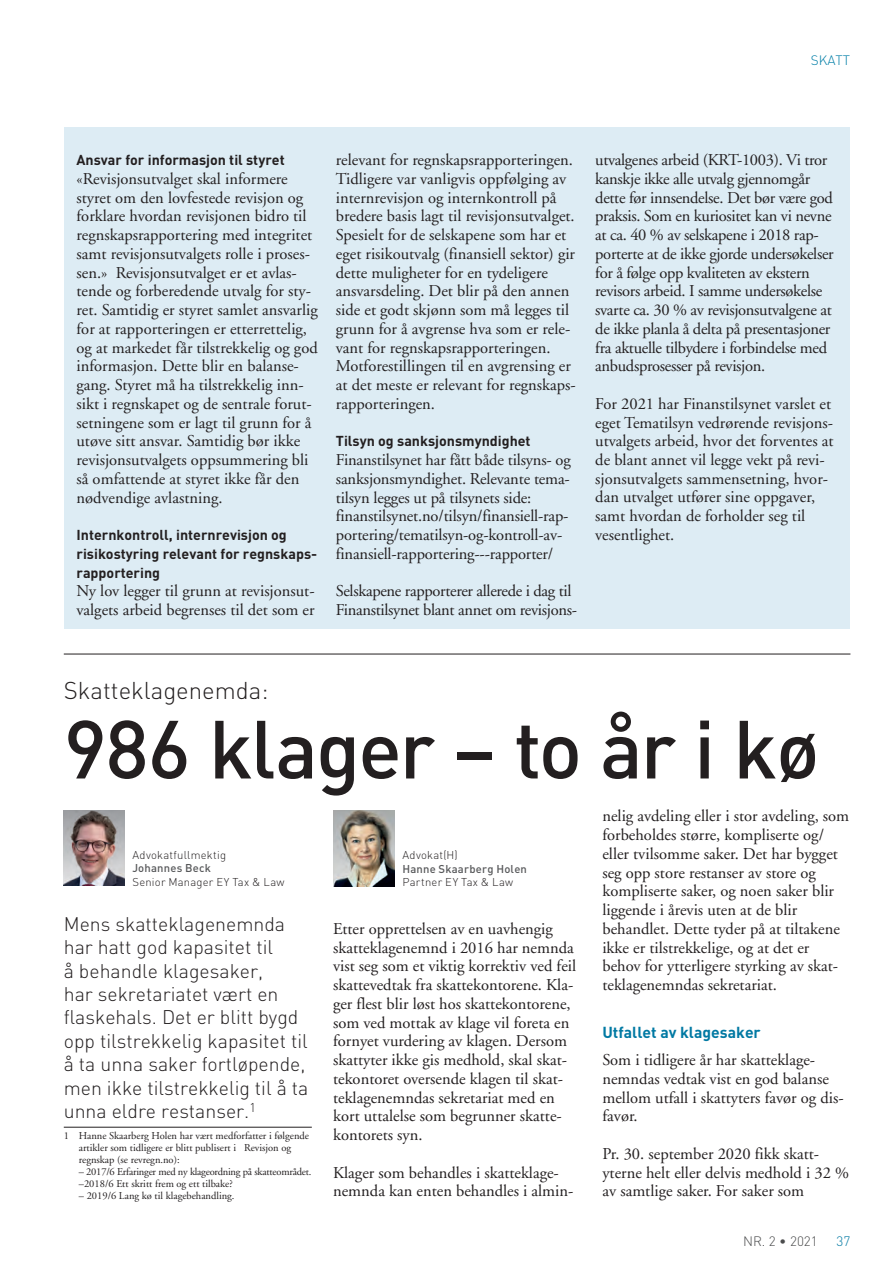
<style>
.page{position:relative;width:893px;height:1263px;background:#fff}
.page>*{position:absolute;margin:0;border:0;box-sizing:border-box;transform-origin:0 0}
.t1{font:500 81px "DIN";letter-spacing:-.025em;color:#231f20}
.t2{font:300 24px "DIN";color:#231f20}
.t3{font:300 19.5px/23.4px "DIN";color:#231f20}
.t4{font:16.5px/18.8px "Adobe Garamond";color:#231f20}
.t5{font:16.5px/18.8px "Adobe Garamond";letter-spacing:-.02em;color:#231f20}
.t6{font:700 15.75px "DIN";color:#0079a3}
.t7{font:700 14.25px/18.8px "DIN";color:#231f20}
.t8{font:300 13.5px "DIN";color:#4b4c4d}
.t9{font:300 13.5px "DIN";color:#007ea7}
.t10{font:300 13.5px "DIN";color:#0079a3}
.t11{font:300 11.25px "DIN";letter-spacing:.02em;color:#231f20}
.t12{font:500 11.25px "DIN";letter-spacing:.02em;color:#57585a}
.t13{font:10.5px/12px "Adobe Garamond";color:#231f20}
.t14{font:10.5px/12px "Adobe Garamond";letter-spacing:-.02em;color:#231f20}
</style>
<div class="page">
<div style="left:64px;top:128px;width:785px;height:501px;background:#ddecf4"></div>
<hr style="left:64px;top:1127px;width:248px;height:1px;background:#231f20">
<hr style="left:64px;top:654px;width:786px;height:1px;background:#231f20">
<img style="left:334px;top:810px;width:60px;height:76px">
<img style="left:64px;top:810px;width:60px;height:75px">
<p class="t9" style="left:811px;top:52px;width:41px">SKATT</p>
<p class="t7" style="left:77px;top:150px;width:210px">Ansvar for informasjon til styret</p>
<p class="t4" style="left:77px;top:170px;width:243px">«Revisjonsutvalget skal informere styret om den lovfestede revisjon og forklare hvordan revisjonen bidro til regnskapsrapportering med integritet samt revisjonsutvalgets rolle i proses&shy;sen.» Revisjonsutvalget er et avlas&shy;tende og forberedende utvalg for sty&shy;ret. Samtidig er styret samlet ansvarlig for at rapporteringen er etterrettelig, og at markedet får tilstrekkelig og god informasjon. Dette blir en balanse&shy;gang. Styret må ha tilstrekkelig inn&shy;sikt i regnskapet og de sentrale forut&shy;setningene som er lagt til grunn for å utøve sitt ansvar. Samtidig bør ikke revisjonsutvalgets oppsummering bli så omfattende at styret ikke får den nødvendige avlastning.</p>
<p class="t7" style="left:77px;top:525px;width:242px">Internkontroll, internrevisjon og risikostyring relevant for regnskaps&shy;rapportering</p>
<p class="t4" style="left:77px;top:582px;width:240px">Ny lov legger til grunn at revisjonsut&shy;valgets arbeid begrenses til det som er</p>
<p class="t4" style="left:336px;top:151px;width:241px">relevant for regnskapsrapporteringen.<br>Tidligere var vanligvis oppfølging av internrevisjon og internkontroll på bredere basis lagt til revisjonsutvalget.<br>Spesielt for de selskapene som har et eget risikoutvalg (finansiell sektor) gir dette muligheter for en tydeligere ansvarsdeling. Det blir på den annen side et godt skjønn som må legges til grunn for å avgrense hva som er rele&shy;vant for regnskapsrapporteringen.<br>Motforestillingen til en avgrensing er at det meste er relevant for regnskaps&shy;rapporteringen.</p>
<p class="t7" style="left:336px;top:431px;width:196px">Tilsyn og sanksjonsmyndighet</p>
<p class="t4" style="left:336px;top:451px;width:236px">Finanstilsynet har fått både tilsyns- og sanksjonsmyndighet. Relevante tema&shy;tilsyn legges ut på tilsynets side: finanstilsynet.no/tilsyn/finansiell-rap&shy;portering/tematilsyn-og-kontroll-av&shy;finansiell-rapportering---rapporter/</p>
<p class="t5" style="left:336px;top:582px;width:243px">Selskapene rapporterer allerede i dag til<br>Finanstilsynet blant annet om revisjons-</p>
<p class="t5" style="left:595px;top:151px;width:240px">utvalgenes arbeid (KRT-1003). Vi tror kanskje ikke alle utvalg gjennomgår dette før innsendelse. Det bør være god praksis. Som en kuriositet kan vi nevne at ca. 40 % av selskapene i 2018 rap&shy;porterte at de ikke gjorde undersøkelser for å følge opp kvaliteten av ekstern revisors arbeid. I samme undersøkelse svarte ca. 30 % av revisjonsutvalgene at de ikke planla å delta på presentasjoner fra aktuelle tilbydere i forbindelse med anbudsprosesser på revisjon.</p>
<p class="t4" style="left:595px;top:395px;width:240px">For 2021 har Finanstilsynet varslet et eget Tematilsyn vedrørende revisjons&shy;utvalgets arbeid, hvor det forventes at de blant annet vil legge vekt på revi&shy;sjonsutvalgets sammensetning, hvor&shy;dan utvalget utfører sine oppgaver, samt hvordan de forholder seg til vesentlighet.</p>
<h2 class="t2" style="left:64px;top:675px;width:206px">Skatteklagenemda:</h2>
<h1 class="t1" style="left:64px;top:697px;width:757px">986 klager – to år i kø</h1>
<p class="t11" style="left:132px;top:847px;width:95px">Advokatfullmektig</p>
<p class="t12" style="left:132px;top:861px;width:80px">Johannes Beck</p>
<p class="t11" style="left:132px;top:874px;width:154px">Senior Manager EY Tax &amp; Law</p>
<p class="t3" style="left:64px;top:912px;width:246px">Mens skatteklagenemnda har hatt god kapasitet til<br>å behandle klagesaker,<br>har sekretariatet vært en flaskehals. Det er blitt bygd opp tilstrekkelig kapasitet til å ta unna saker fortløpende, men ikke tilstrekkelig til å ta unna eldre restanser.<sup>1</sup></p>
<p class="t13" style="left:79px;top:1130px;width:232px;text-indent:-15px">1 Hanne Skaarberg Holen har vært medforfatter i følgende artikler som tidligere er blitt publisert i Revisjon og regnskap (se revregn.no):</p>
<p class="t14" style="left:79px;top:1166px;width:234px">– 2017/6 Erfaringer med ny klageordning på skatteområdet. –2018/6 Ett skritt frem og ett tilbake?</p>
<p class="t13" style="left:79px;top:1190px;width:157px">– 2019/6 Lang kø til klagebehandling.</p>
<p class="t11" style="left:402px;top:848px;width:57px">Advokat(H)</p>
<p class="t12" style="left:402px;top:861px;width:126px">Hanne Skaarberg Holen</p>
<p class="t11" style="left:402px;top:875px;width:112px">Partner EY Tax &amp; Law</p>
<p class="t4" style="left:333px;top:920px;width:245px">Etter opprettelsen av en uavhengig skatteklagenemnd i 2016 har nemnda vist seg som et viktig korrektiv ved feil skattevedtak fra skattekontorene. Kla&shy;ger flest blir løst hos skattekontorene, som ved mottak av klage vil foreta en fornyet vurdering av klagen. Dersom skattyter ikke gis medhold, skal skat&shy;tekontoret oversende klagen til skat&shy;teklagenemndas sekretariat med en kort uttalelse som begrunner skatte&shy;kontorets syn.</p>
<p class="t4" style="left:333px;top:1163px;width:242px">Klager som behandles i skatteklage&shy;nemnda kan enten behandles i almin-</p>
<p class="t4" style="left:602px;top:807px;width:248px">nelig avdeling eller i stor avdeling, som forbeholdes større, kompliserte og/ eller tvilsomme saker. Det har bygget seg opp store restanser av store og kompliserte saker, og noen saker blir liggende i årevis uten at de blir behandlet. Dette tyder på at tiltakene ikke er tilstrekkelige, og at det er behov for ytterligere styrking av skat&shy;teklagenemndas sekretariat.</p>
<p class="t6" style="left:602px;top:1022px;width:160px">Utfallet av klagesaker</p>
<p class="t4" style="left:602px;top:1051px;width:243px">Som i tidligere år har skatteklage&shy;nemndas vedtak vist en god balanse mellom utfall i skattyters favør og dis&shy;favør.</p>
<p class="t4" style="left:602px;top:1145px;width:248px">Pr. 30. september 2020 fikk skatt&shy;yterne helt eller delvis medhold i 32 % av samtlige saker. For saker som</p>
<p class="t8" style="left:743px;top:1232px;width:76px">NR. 2 • 2021</p>
<p class="t10" style="left:836px;top:1232px;width:16px">37</p>
</div>
